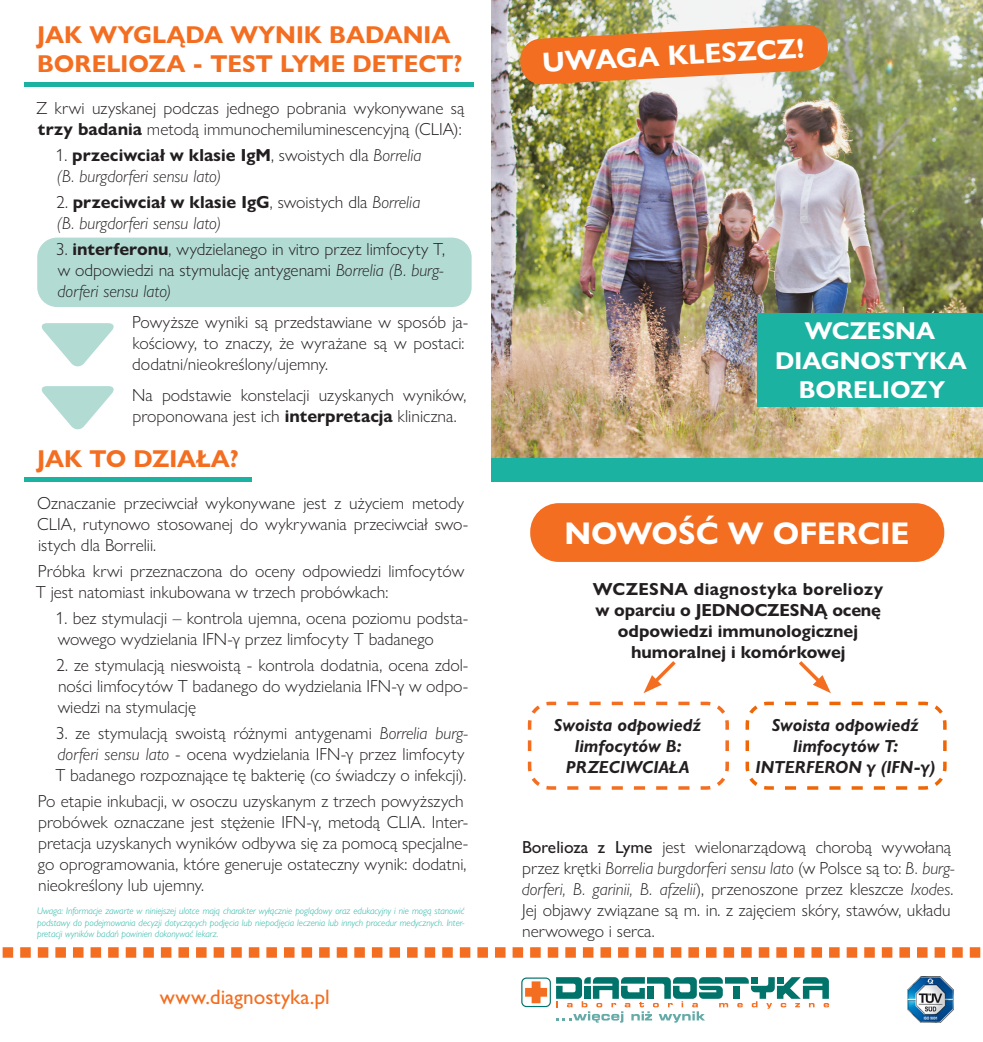
<style>
.page{position:relative;width:983px;height:1042px;background:#fff}
.page>*{position:absolute;margin:0;border:0;box-sizing:border-box;transform-origin:0 0}
.t1{font:700 31.5px "Gill Sans Nova";color:#fff}
.t2{font:700 28px "Gill Sans Nova";color:#fff}
.t3{font:700 24.5px/29.4px "Gill Sans Nova";color:#f36e21}
.t4{font:700 24.5px/29.4px "Gill Sans Nova";color:#fff;text-align:center}
.t5{font:500 21px "Gill Sans Nova";color:#f36e21}
.t6{font:300 17.5px/21px "Gill Sans Nova";color:#231f20}
.t7{font:italic 300 17.5px/21px "Gill Sans Nova";color:#231f20}
.t8{font:700 17.5px/21px "Gill Sans Nova";color:#231f20;text-align:center}
.t9{font:italic 700 17.5px/21px "Gill Sans Nova";color:#231f20;text-align:center}
.t10{font:italic 300 9.62px/11.5px "Gill Sans Nova";color:#1cb2a1;text-align:justify}
.s1{font-weight:700}
.s2{font-style:normal}
.s3{font-weight:700;font-style:normal}
.s4{font-style:italic}
.s5{font-weight:500}
</style>
<div class="page">
<div style="left:37px;top:238px;width:434px;height:69px;background:#b2dbd4;border-radius:20px"></div>
<svg style="left:2px;top:947px;width:979px;height:10px"></svg>
<div style="left:530px;top:503px;width:414px;height:59px;background:#f36e21;border-radius:29px"></div>
<svg style="left:527px;top:701px;width:202px;height:89px"></svg>
<svg style="left:745px;top:701px;width:202px;height:89px"></svg>
<svg style="left:556px;top:977px;width:272px;height:45px"></svg>
<svg style="left:521px;top:977px;width:29px;height:30px"></svg>
<div style="left:491px;top:457px;width:491px;height:25px;background:#1cb2a1"></div>
<img style="left:491px;top:0;width:491px;height:457px">
<img style="left:519px;top:24px;width:309px;height:61px">
<div style="left:757px;top:313px;width:225px;height:93px;background:#1cb2a1"></div>
<div style="left:25px;top:477px;width:227px;height:5px;background:#1cb2a1"></div>
<hr style="left:25px;top:82px;width:449px;height:4px;background:#1cb2a1">
<img style="left:907px;top:977px;width:45px;height:45px">
<svg style="left:41px;top:386px;width:73px;height:44px"></svg>
<svg style="left:41px;top:323px;width:73px;height:44px"></svg>
<svg style="left:799px;top:661px;width:31px;height:32px"></svg>
<svg style="left:643px;top:661px;width:33px;height:32px"></svg>
<p class="t3" style="left:37px;top:20px;width:426px">JAK WYGLĄDA WYNIK BADANIA<br>BORELIOZA - TEST LYME DETECT?</p>
<p class="t6" style="left:36px;top:98px;width:429px">Z krwi uzyskanej podczas jednego pobrania wykonywane są <span class="s1">trzy badania</span> metodą immunochemiluminescencyjną (CLIA):</p>
<p class="t7" style="left:56px;top:144px;width:367px"><span class="s2">1.</span> <span class="s3">przeciwciał w klasie IgM</span><span class="s2">, swoistych dla</span> Borrelia (B. burgdorferi sensu lato)</p>
<p class="t7" style="left:56px;top:191px;width:365px"><span class="s2">2.</span> <span class="s3">przeciwciał w klasie IgG</span><span class="s2">, swoistych dla</span> Borrelia (B. burgdorferi sensu lato)</p>
<p class="t6" style="left:56px;top:238px;width:390px;text-align:justify">3. <span class="s1">interferonu</span>, wydzielanego in vitro przez limfocyty T, w odpowiedzi na stymulację antygenami <span class="s4">Borrelia (B. burg&shy;dorferi sensu lato)</span></p>
<p class="t6" style="left:132px;top:311px;width:337px">Powyższe wyniki są przedstawiane w sposób ja&shy;kościowy, to znaczy, że wyrażane są w postaci: dodatni/nieokreślony/ujemny.</p>
<p class="t6" style="left:132px;top:384px;width:336px">Na podstawie konstelacji uzyskanych wyników, proponowana jest ich <span class="s1">interpretacja</span> kliniczna.</p>
<p class="t3" style="left:37px;top:444px;width:203px">JAK TO DZIAŁA?</p>
<p class="t6" style="left:37px;top:493px;width:432px">Oznaczanie przeciwciał wykonywane jest z użyciem metody<br>CLIA, rutynowo stosowanej do wykrywania przeciwciał swo&shy;istych dla Borrelii.</p>
<p class="t6" style="left:36px;top:561px;width:430px">Próbka krwi przeznaczona do oceny odpowiedzi limfocytów<br>T jest natomiast inkubowana w trzech probówkach:</p>
<p class="t6" style="left:56px;top:608px;width:414px">1. bez stymulacji – kontrola ujemna, ocena poziomu podsta&shy;wowego wydzielania IFN-γ przez limfocyty T badanego</p>
<p class="t6" style="left:56px;top:654px;width:413px;text-align:justify">2. ze stymulacją nieswoistą - kontrola dodatnia, ocena zdol&shy;ności limfocytów T badanego do wydzielania IFN-γ w odpo&shy;wiedzi na stymulację</p>
<p class="t6" style="left:56px;top:722px;width:414px">3. ze stymulacją swoistą różnymi antygenami <span class="s4">Borrelia burg&shy;dorferi sensu lato</span> - ocena wydzielania IFN-γ przez limfocyty<br>T badanego rozpoznające tę bakterię (co świadczy o infekcji).</p>
<p class="t6" style="left:38px;top:790px;width:432px">Po etapie inkubacji, w osoczu uzyskanym z trzech powyższych probówek oznaczane jest stężenie IFN-γ, metodą CLIA. Inter&shy;pretacja uzyskanych wyników odbywa się za pomocą specjalne&shy;go oprogramowania, które generuje ostateczny wynik: dodatni, nieokreślony lub ujemny.</p>
<p class="t10" style="left:37px;top:905px;width:429px">Uwaga: Informacje zawarte w niniejszej ulotce mają charakter wyłącznie poglądowy oraz edukacyjny i nie mogą stanowić podstawy do podejmowania decyzji dotyczących podjęcia lub niepodjęcia leczenia lub innych procedur medycznych. Inter&shy;pretacji wyników badań powinien dokonywać lekarz.</p>
<p class="t5" style="left:160px;top:984px;width:171px">www.diagnostyka.pl</p>
<p class="t2" style="left:541px;top:45px;width:264px;rotate:-3deg">UWAGA KLESZCZ!</p>
<p class="t4" style="left:775px;top:316px;width:193px">WCZESNA<br>DIAGNOSTYKA<br>BORELIOZY</p>
<p class="t1" style="left:564px;top:514px;width:346px">NOWOŚĆ W OFERCIE</p>
<p class="t8" style="left:592px;top:578px;width:292px">WCZESNA diagnostyka boreliozy w oparciu o JEDNOCZESNĄ ocenę odpowiedzi immunologicznej humoralnej i komórkowej</p>
<p class="t9" style="left:554px;top:714px;width:149px">Swoista odpowiedź limfocytów B:</p>
<p class="t9" style="left:565px;top:756px;width:125px">PRZECIWCIAŁA</p>
<p class="t9" style="left:771px;top:714px;width:149px">Swoista odpowiedź limfocytów T:</p>
<p class="t9" style="left:755px;top:756px;width:181px">INTERFERON γ (IFN-γ)</p>
<p class="t6" style="left:521px;top:836px;width:434px"><span class="s5">Borelioza z Lyme</span> jest wielonarządową chorobą wywołaną przez krętki <span class="s4">Borrelia burgdorferi sensu lato</span> (w Polsce są to: <span class="s4">B. burg&shy;dorferi, B. garinii, B. afzelii</span>), przenoszone przez kleszcze <span class="s4">Ixodes</span>.<br>Jej objawy związane są m. in. z zajęciem skóry, stawów, układu nerwowego i serca.</p>
</div>
